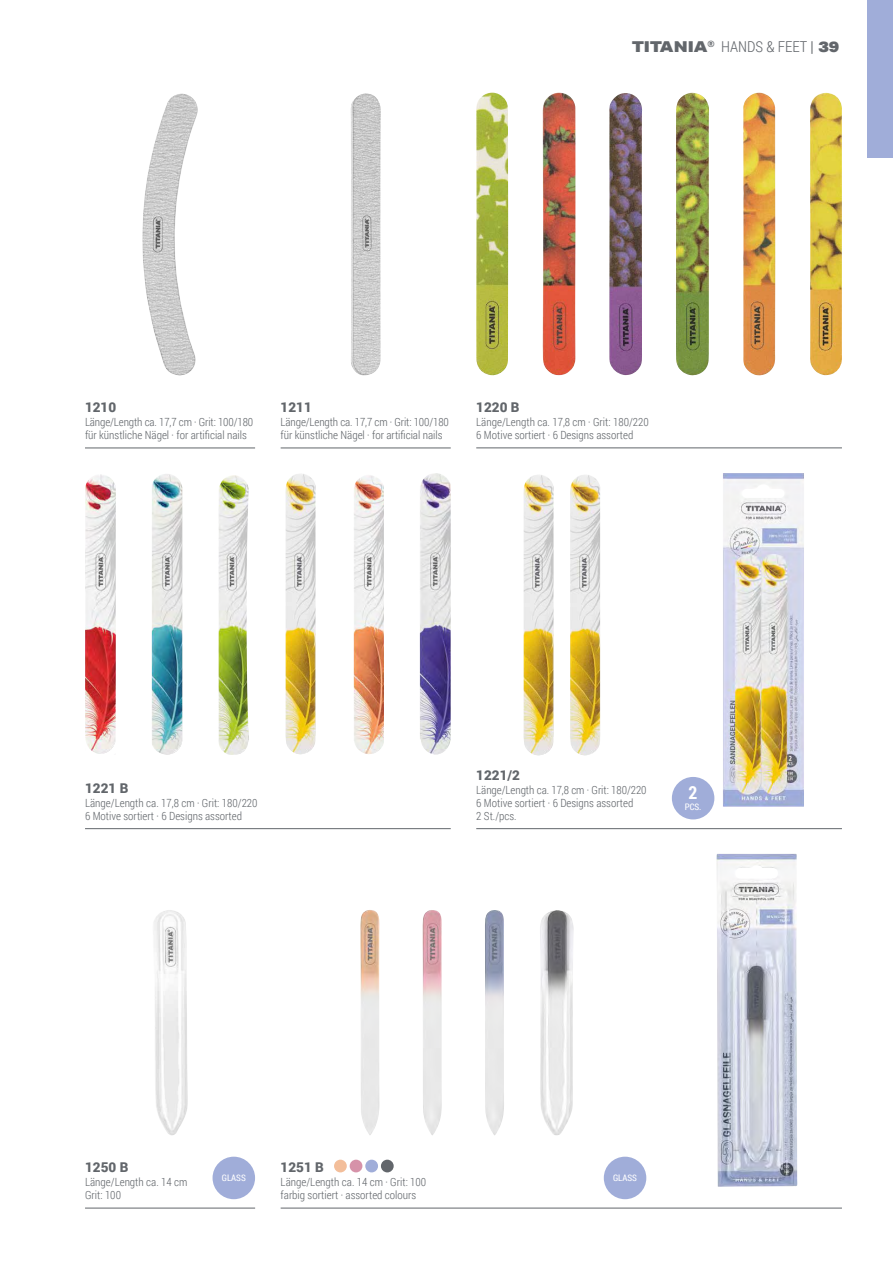
<style>
.page{position:relative;width:893px;height:1263px;background:#fff}
.page>*{position:absolute;margin:0;border:0;box-sizing:border-box;transform-origin:0 0}
.t1{font:700 18px "Roboto Condensed";color:#fff}
.t2{font:300 15px "Roboto Condensed";color:#62666b}
.t3{font:900 13.5px "Roboto";color:#62666b}
.t4{font:300 11.25px/12.8px "Roboto Condensed";color:#62666b}
.t5{font:9px "Roboto Condensed";color:#fff}
.s1{font-family:"Aktiv Grotesk Ex";font-weight:900}
.s2{font-weight:400}
</style>
<div class="page">
<div style="left:867px;top:0;width:26px;height:158px;background:#a0add9"></div>
<img style="left:85px;top:474px;width:31px;height:280px">
<img style="left:152px;top:474px;width:30px;height:281px">
<img style="left:219px;top:475px;width:30px;height:280px">
<img style="left:285px;top:474px;width:31px;height:281px">
<img style="left:570px;top:475px;width:31px;height:281px">
<img style="left:523px;top:475px;width:31px;height:281px">
<img style="left:353px;top:475px;width:31px;height:279px">
<img style="left:420px;top:473px;width:31px;height:282px">
<img style="left:743px;top:93px;width:32px;height:282px">
<img style="left:676px;top:93px;width:33px;height:282px">
<img style="left:810px;top:93px;width:32px;height:282px">
<img style="left:609px;top:93px;width:33px;height:282px">
<img style="left:476px;top:93px;width:32px;height:283px">
<img style="left:542px;top:93px;width:33px;height:282px">
<img style="left:142px;top:94px;width:56px;height:282px">
<img style="left:351px;top:94px;width:30px;height:282px">
<img style="left:154px;top:910px;width:34px;height:225px">
<img style="left:716px;top:854px;width:81px;height:333px">
<img style="left:360px;top:910px;width:20px;height:225px">
<img style="left:540px;top:910px;width:34px;height:225px">
<img style="left:422px;top:910px;width:20px;height:225px">
<img style="left:485px;top:910px;width:19px;height:225px">
<hr style="left:476px;top:447px;width:366px;height:1px;background:#62666b">
<hr style="left:85px;top:448px;width:170px;height:1px;background:#62666b">
<hr style="left:281px;top:448px;width:170px;height:1px;background:#62666b">
<hr style="left:85px;top:828px;width:366px;height:1px;background:#62666b">
<hr style="left:476px;top:828px;width:366px;height:1px;background:#62666b">
<hr style="left:85px;top:1208px;width:170px;height:1px;background:#62666b">
<hr style="left:281px;top:1208px;width:561px;height:1px;background:#62666b">
<div style="left:334px;top:1160px;width:13px;height:12px;background:#f3be9a;border-radius:50%"></div>
<div style="left:350px;top:1160px;width:12px;height:12px;background:#d692a9;border-radius:50%"></div>
<div style="left:365px;top:1160px;width:13px;height:12px;background:#a0add9;border-radius:50%"></div>
<div style="left:381px;top:1160px;width:13px;height:12px;background:#62666b;border-radius:50%"></div>
<img style="left:723px;top:473px;width:81px;height:334px">
<div style="left:213px;top:1157px;width:42px;height:42px;background:#a0add9;border-radius:50%"></div>
<div style="left:604px;top:1157px;width:42px;height:42px;background:#a0add9;border-radius:50%"></div>
<div style="left:672px;top:777px;width:42px;height:42px;background:#a0add9;border-radius:50%"></div>
<h2 class="t2" style="left:632px;top:36px;width:209px"><span class="s1">TITANIA</span><sup>®</sup> HANDS &amp; FEET <span class="s2">|</span> <span class="s1">39</span></h2>
<p class="t3" style="left:85px;top:398px;width:33px">1210</p>
<p class="t4" style="left:85px;top:416px;width:170px">Länge/Length ca. 17,7 cm · Grit: 100/180 für künstliche Nägel · for artificial nails</p>
<p class="t3" style="left:281px;top:398px;width:33px">1211</p>
<p class="t4" style="left:281px;top:416px;width:170px">Länge/Length ca. 17,7 cm · Grit: 100/180 für künstliche Nägel · for artificial nails</p>
<p class="t3" style="left:476px;top:398px;width:45px">1220 B</p>
<p class="t4" style="left:476px;top:415px;width:174px">Länge/Length ca. 17,8 cm · Grit: 180/220<br>6 Motive sortiert · 6 Designs assorted</p>
<p class="t3" style="left:85px;top:779px;width:45px">1221 B</p>
<p class="t4" style="left:85px;top:796px;width:174px">Länge/Length ca. 17,8 cm · Grit: 180/220<br>6 Motive sortiert · 6 Designs assorted</p>
<p class="t3" style="left:476px;top:766px;width:45px">1221/2</p>
<p class="t4" style="left:476px;top:783px;width:172px">Länge/Length ca. 17,8 cm · Grit: 180/220<br>6 Motive sortiert · 6 Designs assorted<br>2 St./pcs.</p>
<h1 class="t1" style="left:689px;top:780px;width:10px">2</h1>
<p class="t5" style="left:685px;top:800px;width:18px">PCS.</p>
<p class="t3" style="left:85px;top:1158px;width:45px">1250 B</p>
<p class="t4" style="left:85px;top:1176px;width:104px">Länge/Length ca. 14 cm<br>Grit: 100</p>
<p class="t3" style="left:281px;top:1158px;width:45px">1251 B</p>
<p class="t4" style="left:281px;top:1176px;width:147px">Länge/Length ca. 14 cm · Grit: 100 farbig sortiert · assorted colours</p>
<p class="t5" style="left:222px;top:1171px;width:26px">GLASS</p>
<p class="t5" style="left:613px;top:1171px;width:26px">GLASS</p>
</div>
